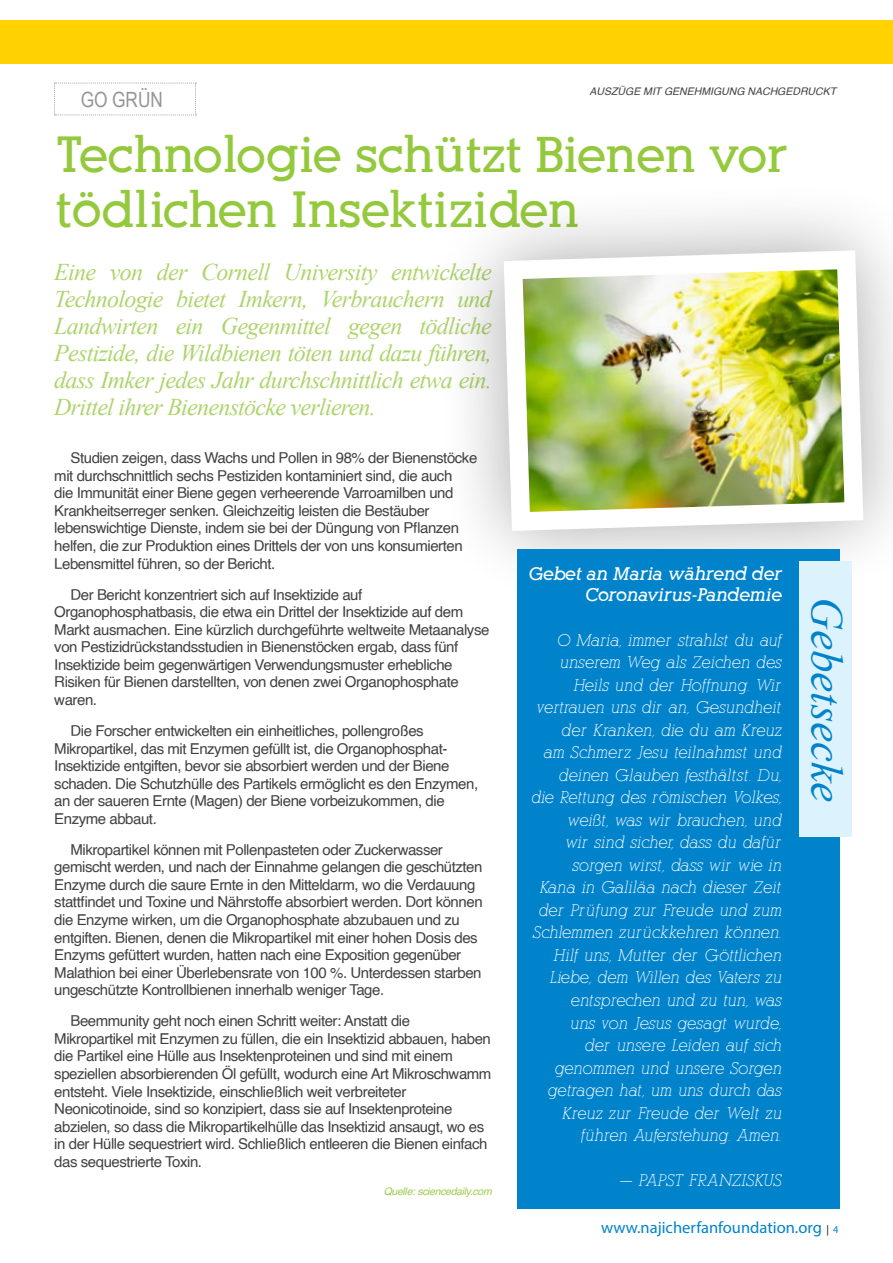
<style>
.page{position:relative;width:893px;height:1263px;background:#fff}
.page>*{position:absolute;margin:0;border:0;box-sizing:border-box;transform-origin:0 0}
.t1{font:700 49.5px/55.2px "Alexandria FLF";color:#95c93d}
.t2{font:italic 45px "Times New Roman";color:#0083ca}
.t3{font:italic 24px/27px "Times New Roman";letter-spacing:-.03em;color:#aed46c;text-align:justify}
.t4{font:21px "Arial Narrow";color:#939598}
.t5{font:italic 700 18px/21px "Alexandria FLF";color:#fff;text-align:right}
.t6{font:italic 16.5px/22.5px "Alexandria FLF";color:#fff;text-align:right}
.t7{font:16.5px "Myriad Pro";color:#0083ca}
.t8{font:15px/17.5px "Helvetica";letter-spacing:-.03em;color:#414042}
.t9{font:italic 10.5px "Helvetica";color:#414042}
.t10{font:italic 10.5px "Helvetica";letter-spacing:-.03em;color:#9fcd4e}
.s1{font-size:10.5px;color:#000}
.s2{font-size:10.5px}
</style>
<div class="page">
<div style="left:0;top:21px;width:893px;height:43px;background:#ffd200"></div>
<svg style="left:54px;top:83px;width:142px;height:33px"></svg>
<svg style="left:466px;top:213px;width:427px;height:348px;fill:#efefef"></svg>
<img style="left:494px;top:241px;width:379px;height:299px">
<div style="left:517px;top:549px;width:322px;height:660px;background:#0083ca"></div>
<div style="left:800px;top:561px;width:52px;height:275px;background:#dcf2fd"></div>
<h3 class="t4" style="left:81px;top:84px;width:84px">GO GRÜN</h3>
<p class="t9" style="left:590px;top:83px;width:248px">AUSZÜGE MIT GENEHMIGUNG NACHGEDRUCKT</p>
<h1 class="t1" style="left:55px;top:127px;width:734px">Technologie schützt Bienen vor tödlichen Insektiziden</h1>
<p class="t3" style="left:54px;top:258px;width:439px">Eine von der Cornell University entwickelte Technologie bietet Imkern, Verbrauchern und Landwirten ein Gegenmittel gegen tödliche Pestizide, die Wildbienen töten und dazu führen, dass Imker jedes Jahr durchschnittlich etwa ein.<br>Drittel ihrer Bienenstöcke verlieren.</p>
<p class="t8" style="left:54px;top:450px;width:425px;text-indent:16px">Studien zeigen, dass Wachs und Pollen in 98% der Bienenstöcke mit durchschnittlich sechs Pestiziden kontaminiert sind, die auch<br>die Immunität einer Biene gegen verheerende Varroamilben und Krankheitserreger senken. Gleichzeitig leisten die Bestäuber lebenswichtige Dienste, indem sie bei der Düngung von Pflanzen helfen, die zur Produktion eines Drittels der von uns konsumierten Lebensmittel führen, so der Bericht.</p>
<p class="t8" style="left:54px;top:586px;width:437px;text-indent:16px">Der Bericht konzentriert sich auf Insektizide auf Organophosphatbasis, die etwa ein Drittel der Insektizide auf dem Markt ausmachen. Eine kürzlich durchgeführte weltweite Metaanalyse von Pestizidrückstandsstudien in Bienenstöcken ergab, dass fünf Insektizide beim gegenwärtigen Verwendungsmuster erhebliche Risiken für Bienen darstellten, von denen zwei Organophosphate waren.</p>
<p class="t8" style="left:54px;top:722px;width:425px;text-indent:16px">Die Forscher entwickelten ein einheitliches, pollengroßes Mikropartikel, das mit Enzymen gefüllt ist, die Organophosphat-Insektizide entgiften, bevor sie absorbiert werden und der Biene schaden. Die Schutzhülle des Partikels ermöglicht es den Enzymen, an der saueren Ernte (Magen) der Biene vorbeizukommen, die Enzyme abbaut.</p>
<p class="t8" style="left:54px;top:841px;width:430px;text-indent:16px">Mikropartikel können mit Pollenpasteten oder Zuckerwasser gemischt werden, und nach der Einnahme gelangen die geschützten Enzyme durch die saure Ernte in den Mitteldarm, wo die Verdauung stattfindet und Toxine und Nährstoffe absorbiert werden. Dort können die Enzyme wirken, um die Organophosphate abzubauen und zu entgiften. Bienen, denen die Mikropartikel mit einer hohen Dosis des Enzyms gefüttert wurden, hatten nach eine Exposition gegenüber Malathion bei einer Überlebensrate von 100 %. Unterdessen starben ungeschützte Kontrollbienen innerhalb weniger Tage.</p>
<p class="t8" style="left:54px;top:1013px;width:439px;text-indent:16px">Beemmunity geht noch einen Schritt weiter: Anstatt die Mikropartikel mit Enzymen zu füllen, die ein Insektizid abbauen, haben die Partikel eine Hülle aus Insektenproteinen und sind mit einem speziellen absorbierenden Öl gefüllt, wodurch eine Art Mikroschwamm entsteht. Viele Insektizide, einschließlich weit verbreiteter Neonicotinoide, sind so konzipiert, dass sie auf Insektenproteine abzielen, so dass die Mikropartikelhülle das Insektizid ansaugt, wo es in der Hülle sequestriert wird. Schließlich entleeren die Bienen einfach das sequestrierte Toxin.</p>
<p class="t10" style="left:384px;top:1183px;width:110px">Quelle: sciencedaily.com</p>
<p class="t5" style="left:528px;top:563px;width:255px">Gebet an Maria während der<br>Coronavirus-Pandemie</p>
<p class="t6" style="left:531px;top:629px;width:252px">O Maria, immer strahlst du auf unserem Weg als Zeichen des<br>Heils und der Hoffnung. Wir vertrauen uns dir an, Gesundheit der Kranken, die du am Kreuz<br>am Schmerz Jesu teilnahmst und deinen Glauben festhältst. Du,<br>die Rettung des römischen Volkes, weißt, was wir brauchen, und<br>wir sind sicher, dass du dafür sorgen wirst, dass wir wie in<br>Kana in Galiläa nach dieser Zeit der Prüfung zur Freude und zum<br>Schlemmen zurückkehren können.<br>Hilf uns, Mutter der Göttlichen<br>Liebe, dem Willen des Vaters zu entsprechen und zu tun, was<br>uns von Jesus gesagt wurde,<br>der unsere Leiden auf sich genommen und unsere Sorgen getragen hat, um uns durch das<br>Kreuz zur Freude der Welt zu führen Auferstehung. Amen.</p>
<p class="t6" style="left:618px;top:1169px;width:164px">— PAPST FRANZISKUS</p>
<h2 class="t2" style="left:858px;top:597px;width:206px;rotate:90deg">Gebetsecke</h2>
<p class="t7" style="left:601px;top:1218px;width:239px">www.najicherfanfoundation.org <span class="s1">|</span> <span class="s2">4</span></p>
</div>
